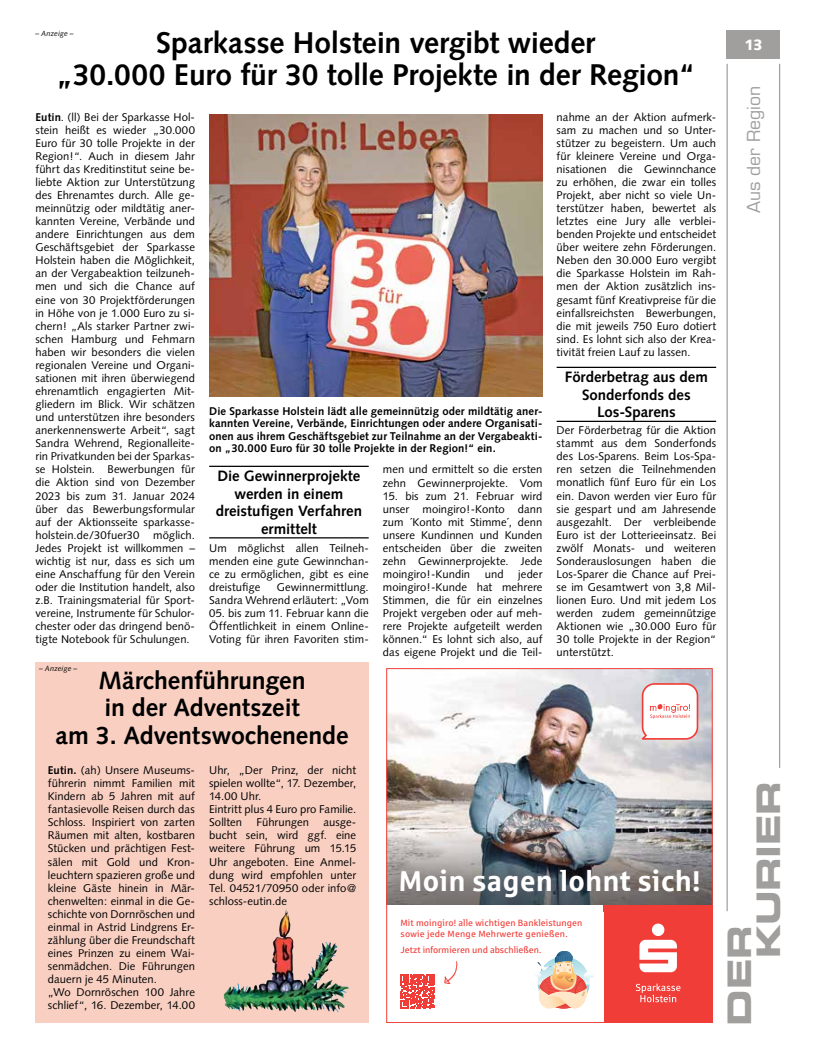
<style>
.page{position:relative;width:819px;height:1053px;background:#fff}
.page>*{position:absolute;margin:0;border:0;box-sizing:border-box;transform-origin:0 0}
.t1{font:32.5px/28.9px "Eurostile LT Std Bold Ex 2";letter-spacing:-.01em;color:#a19f9d}
.t2{font:700 30px/32.5px "Syntax LT Std";letter-spacing:-.005em;color:#000;text-align:center}
.t3{font:700 28.75px "Sparkasse Rg";color:#fff}
.t4{font:700 25px/27.5px "Syntax LT Std";letter-spacing:-.005em;color:#000;text-align:center}
.t5{font:17.5px "Eurostile LT Std";letter-spacing:-.005em;color:#a19f9d}
.t6{font:700 15px/17.5px "Syntax";color:#000;text-align:center}
.t7{font:900 15px "Syntax LT Std";color:#fff}
.t8{font:11.25px/13px "Syntax";letter-spacing:.005em;color:#000;text-align:justify}
.t9{font:700 11.25px/12.5px "Syntax LT Std";letter-spacing:.01em;color:#000;text-align:justify}
.t10{font:9.12px/11px "Sparkasse Rg";letter-spacing:.01em;color:#f13d37}
.t11{font:italic 7.5px "Syntax LT Std";letter-spacing:.015em;color:#000}
.s1{font-weight:700}
</style>
<div class="page">
<div style="left:35px;top:662px;width:334px;height:360px;background:#f8cfc1"></div>
<hr style="left:726px;top:64px;width:1px;height:847px;background:#8c8986">
<hr style="left:779px;top:64px;width:1px;height:703px;background:#8c8986">
<div style="left:726px;top:30px;width:54px;height:29px;background:#a19f9d"></div>
<div style="left:603px;top:904px;width:109px;height:118px;background:#f13d37"></div>
<svg style="left:635px;top:983px;width:45px;height:19px"></svg>
<svg style="left:639px;top:923px;width:38px;height:49px"></svg>
<img style="left:388px;top:670px;width:322px;height:162px">
<svg style="left:641px;top:683px;width:57px;height:56px"></svg>
<img style="left:388px;top:832px;width:322px;height:72px">
<img style="left:388px;top:853px;width:215px;height:52px">
<img style="left:603px;top:904px;width:107px;height:1px">
<svg style="left:400px;top:974px;width:35px;height:34px"></svg>
<svg style="left:535px;top:951px;width:59px;height:58px"></svg>
<svg style="left:444px;top:961px;width:13px;height:22px"></svg>
<div style="left:386px;top:668px;width:326px;height:354px;border:1px solid #f13d37"></div>
<img style="left:209px;top:114px;width:333px;height:282px">
<hr style="left:556px;top:367px;width:160px;height:1px;background:#000">
<hr style="left:556px;top:420px;width:160px;height:2px;background:#000">
<hr style="left:209px;top:465px;width:160px;height:2px;background:#000">
<hr style="left:209px;top:537px;width:160px;height:1px;background:#000">
<img style="left:223px;top:915px;width:62px;height:96px">
<p class="t2" style="left:56px;top:26px;width:640px">Sparkasse Holstein vergibt wieder<br>„30.000 Euro für 30 tolle Projekte in der Region“</p>
<p class="t11" style="left:35px;top:29px;width:40px">– Anzeige –</p>
<p class="t8" style="left:556px;top:110px;width:161px">nahme an der Aktion aufmerk&shy;sam zu machen und so Unter&shy;stützer zu begeistern. Um auch für kleinere Vereine und Orga&shy;nisationen die Gewinnchance zu erhöhen, die zwar ein tolles Projekt, aber nicht so viele Un&shy;terstützer haben, bewertet als letztes eine Jury alle verblei&shy;benden Projekte und entscheidet über weitere zehn Förderungen.<br>Neben den 30.000 Euro vergibt die Sparkasse Holstein im Rah&shy;men der Aktion zusätzlich ins&shy;gesamt fünf Kreativpreise für die einfallsreichsten Bewerbungen, die mit jeweils 750 Euro dotiert sind. Es lohnt sich also der Krea&shy;tivität freien Lauf zu lassen.</p>
<p class="t6" style="left:564px;top:368px;width:145px">Förderbetrag aus dem<br>Sonderfonds des<br>Los-Sparens</p>
<p class="t8" style="left:556px;top:424px;width:161px">Der Förderbetrag für die Aktion stammt aus dem Sonderfonds des Los-Sparens. Beim Los-Spa&shy;ren setzen die Teilnehmenden monatlich fünf Euro für ein Los ein. Davon werden vier Euro für sie gespart und am Jahresende ausgezahlt. Der verbleibende Euro ist der Lotterieeinsatz. Bei zwölf Monats- und weiteren Sonderauslosungen haben die Los-Sparer die Chance auf Prei&shy;se im Gesamtwert von 3,8 Mil&shy;lionen Euro. Und mit jedem Los werden zudem gemeinnützige Aktionen wie „30.000 Euro für 30 tolle Projekte in der Region“ unterstützt.</p>
<p class="t8" style="left:35px;top:110px;width:161px"><span class="s1">Eutin</span>. (ll) Bei der Sparkasse Hol&shy;stein heißt es wieder „30.000<br>Euro für 30 tolle Projekte in der Region!“. Auch in diesem Jahr führt das Kreditinstitut seine be&shy;liebte Aktion zur Unterstützung des Ehrenamtes durch. Alle ge&shy;meinnützig oder mildtätig aner&shy;kannten Vereine, Verbände und andere Einrichtungen aus dem Geschäftsgebiet der Sparkasse Holstein haben die Möglichkeit, an der Vergabeaktion teilzuneh&shy;men und sich die Chance auf eine von 30 Projektförderungen in Höhe von je 1.000 Euro zu si&shy;chern! „Als starker Partner zwi&shy;schen Hamburg und Fehmarn haben wir besonders die vielen regionalen Vereine und Organi&shy;sationen mit ihren überwiegend ehrenamtlich engagierten Mit&shy;gliedern im Blick. Wir schätzen und unterstützen ihre besonders anerkennenswerte Arbeit“, sagt Sandra Wehrend, Regionalleite&shy;rin Privatkunden bei der Sparkas&shy;se Holstein. Bewerbungen für die Aktion sind von Dezember 2023 bis zum 31. Januar 2024 über das Bewerbungsformular auf der Aktionsseite sparkasse&shy;holstein.de/30fuer30 möglich.<br>Jedes Projekt ist willkommen – wichtig ist nur, dass es sich um eine Anschaffung für den Verein oder die Institution handelt, also z.B. Trainingsmaterial für Sport&shy;vereine, Instrumente für Schulor&shy;chester oder das dringend benö&shy;tigte Notebook für Schulungen.</p>
<p class="t9" style="left:209px;top:404px;width:335px">Die Sparkasse Holstein lädt alle gemeinnützig oder mildtätig aner&shy;kannten Vereine, Verbände, Einrichtungen oder andere Organisati&shy;onen aus ihrem Geschäftsgebiet zur Teilnahme an der Vergabeakti&shy;on „30.000 Euro für 30 tolle Projekte in der Region!“ ein.</p>
<p class="t8" style="left:383px;top:463px;width:161px">men und ermittelt so die ersten zehn Gewinnerprojekte. Vom</p>
<p class="t8" style="left:383px;top:489px;width:161px">15. bis zum 21. Februar wird unser moingiro!-Konto dann zum ´Konto mit Stimme´, denn unsere Kundinnen und Kunden entscheiden über die zweiten zehn Gewinnerprojekte. Jede moingiro!-Kundin</p>
<p class="t6" style="left:216px;top:467px;width:148px">Die Gewinnerprojekte werden in einem dreistufigen Verfahren ermittelt</p>
<p class="t8" style="left:209px;top:541px;width:161px">Um möglichst allen Teilneh&shy;menden eine gute Gewinnchan&shy;ce zu ermöglichen, gibt es eine dreistufige</p>
<p class="t8" style="left:383px;top:567px;width:161px;text-indent:135px">jeder moingiro!-Kunde hat mehrere Stimmen, die für ein einzelnes Projekt vergeben oder auf meh&shy;rere Projekte aufgeteilt werden können.“ Es lohnt sich also, auf das eigene Projekt und die Teil-</p>
<p class="t8" style="left:485px;top:567px;width:20px">und</p>
<p class="t8" style="left:209px;top:580px;width:161px;text-align:right">Gewinnermittlung.<br>Sandra Wehrend erläutert: „Vom</p>
<p class="t8" style="left:209px;top:606px;width:161px">05. bis zum 11. Februar kann die Öffentlichkeit in einem Online-Voting für ihren Favoriten stim-</p>
<p class="t4" style="left:56px;top:666px;width:294px">Märchenführungen<br>in der Adventszeit<br>am 3. Adventswochenende</p>
<p class="t8" style="left:48px;top:763px;width:149px;text-align:left"><span class="s1">Eutin.</span> (ah) Unsere Museums&shy;führerin nimmt Familien mit<br>Kindern ab 5 Jahren mit auf fantasievolle Reisen durch das<br>Schloss. Inspiriert von zarten<br>Räumen mit alten, kostbaren<br>Stücken und prächtigen Fest&shy;sälen mit Gold und Kron&shy;leuchtern spazieren große und kleine Gäste hinein in Mär&shy;chenwelten: einmal in die Ge&shy;schichte von Dornröschen und einmal in Astrid Lindgrens Er&shy;zählung über die Freundschaft eines Prinzen zu einem Wai&shy;senmädchen. Die Führungen dauern je 45 Minuten.<br>„Wo Dornröschen 100 Jahre schlief“, 16. Dezember, 14.00</p>
<p class="t8" style="left:209px;top:763px;width:149px;text-align:left">Uhr, „Der Prinz, der nicht spielen wollte“, 17. Dezember,<br>14.00 Uhr.<br>Eintritt plus 4 Euro pro Familie.<br>Sollten</p>
<p class="t11" style="left:39px;top:664px;width:40px">– Anzeige –</p>
<p class="t8" style="left:256px;top:815px;width:54px">Führungen</p>
<p class="t8" style="left:209px;top:815px;width:149px;text-indent:114px">ausge&shy;bucht sein, wird ggf. eine weitere Führung um 15.15<br>Uhr angeboten. Eine Anmel&shy;dung wird empfohlen unter Tel. 04521/70950 oder info@ schloss-eutin.de</p>
<p class="t3" style="left:398px;top:862px;width:303px">Moin sagen lohnt sich!</p>
<p class="t10" style="left:400px;top:916px;width:183px">Mit moingiro! alle wichtigen Bankleistungen sowie jede Menge Mehrwerte genießen.</p>
<p class="t10" style="left:400px;top:944px;width:142px">Jetzt informieren und abschließen.</p>
<p class="t7" style="left:744px;top:36px;width:20px">13</p>
<p class="t5" style="left:743px;top:213px;width:128px;rotate:-90deg">Aus der Region</p>
<p class="t1" style="left:724px;top:958px;width:179px;text-indent:-67px;rotate:-90deg">Der<br>Kurier</p>
</div>
